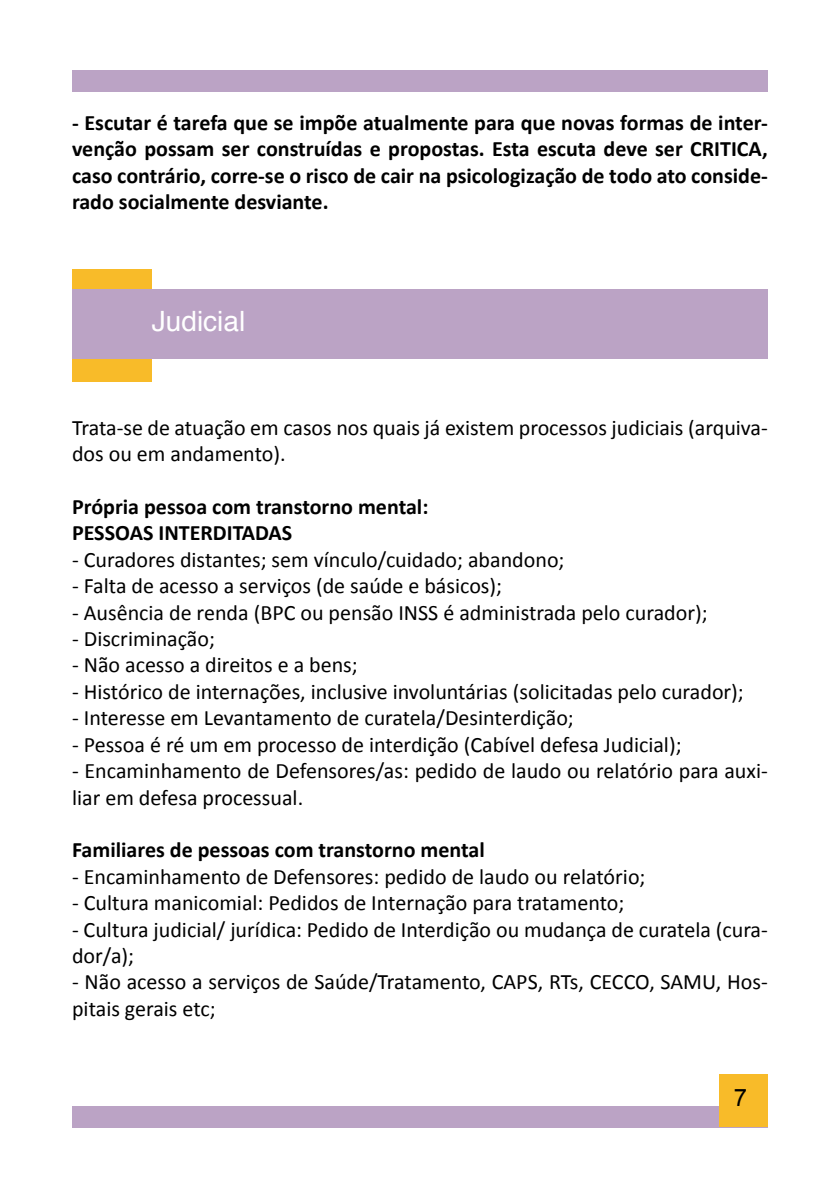
<style>
.page{position:relative;width:840px;height:1191px;background:#fff}
.page>*{position:absolute;margin:0;border:0;box-sizing:border-box;transform-origin:0 0}
.t1{font:28px "Helvetica";color:#fff}
.t2{font:24px "Arial";color:#000}
.t3{font:22px/26.4px "Calibri";color:#000}
.t4{font:700 22px/26.4px "Calibri";color:#000;text-align:justify}
</style>
<div class="page">
<div style="left:72px;top:1106px;width:695px;height:21px;background:#bba3c5"></div>
<div style="left:72px;top:71px;width:695px;height:21px;background:#bba3c5"></div>
<div style="left:719px;top:1074px;width:48px;height:53px;background:#f8bb29"></div>
<div style="left:72px;top:269px;width:80px;height:112px;background:#f8bb29"></div>
<div style="left:72px;top:289px;width:695px;height:70px;background:#bba3c5"></div>
<p class="t4" style="left:72px;top:109px;width:697px">- Escutar é tarefa que se impõe atualmente para que novas formas de inter&shy;venção possam ser construídas e propostas. Esta escuta deve ser CRITICA, caso contrário, corre-se o risco de cair na psicologização de todo ato conside&shy;rado socialmente desviante.</p>
<p class="t1" style="left:152px;top:299px;width:95px">Judicial</p>
<p class="t3" style="left:72px;top:413px;width:697px">Trata-se de atuação em casos nos quais já existem processos judiciais (arquiva&shy;dos ou em andamento).</p>
<p class="t4" style="left:72px;top:493px;width:358px">Própria pessoa com transtorno mental:<br>PESSOAS INTERDITADAS</p>
<p class="t3" style="left:72px;top:545px;width:493px">- Curadores distantes; sem vínculo/cuidado; abandono;</p>
<p class="t3" style="left:72px;top:571px;width:431px">- Falta de acesso a serviços (de saúde e básicos);</p>
<p class="t3" style="left:72px;top:598px;width:636px">- Ausência de renda (BPC ou pensão INSS é administrada pelo curador);</p>
<p class="t3" style="left:72px;top:624px;width:144px">- Discriminação;</p>
<p class="t3" style="left:72px;top:651px;width:287px">- Não acesso a direitos e a bens;</p>
<p class="t3" style="left:72px;top:677px;width:673px">- Histórico de internações, inclusive involuntárias (solicitadas pelo curador);</p>
<p class="t3" style="left:72px;top:703px;width:503px">- Interesse em Levantamento de curatela/Desinterdição;</p>
<p class="t3" style="left:72px;top:730px;width:610px">- Pessoa é ré um em processo de interdição (Cabível defesa Judicial);</p>
<p class="t3" style="left:72px;top:756px;width:697px">- Encaminhamento de Defensores/as: pedido de laudo ou relatório para auxi&shy;liar em defesa processual.</p>
<p class="t4" style="left:72px;top:836px;width:414px">Familiares de pessoas com transtorno mental</p>
<p class="t3" style="left:72px;top:862px;width:574px">- Encaminhamento de Defensores: pedido de laudo ou relatório;</p>
<p class="t3" style="left:72px;top:888px;width:553px">- Cultura manicomial: Pedidos de Internação para tratamento;</p>
<p class="t3" style="left:72px;top:915px;width:697px">- Cultura judicial/ jurídica: Pedido de Interdição ou mudança de curatela (cura&shy;dor/a);</p>
<p class="t3" style="left:72px;top:967px;width:697px">- Não acesso a serviços de Saúde/Tratamento, CAPS, RTs, CECCO, SAMU, Hos&shy;pitais gerais etc;</p>
<p class="t2" style="left:733px;top:1082px;width:15px">7</p>
</div>
